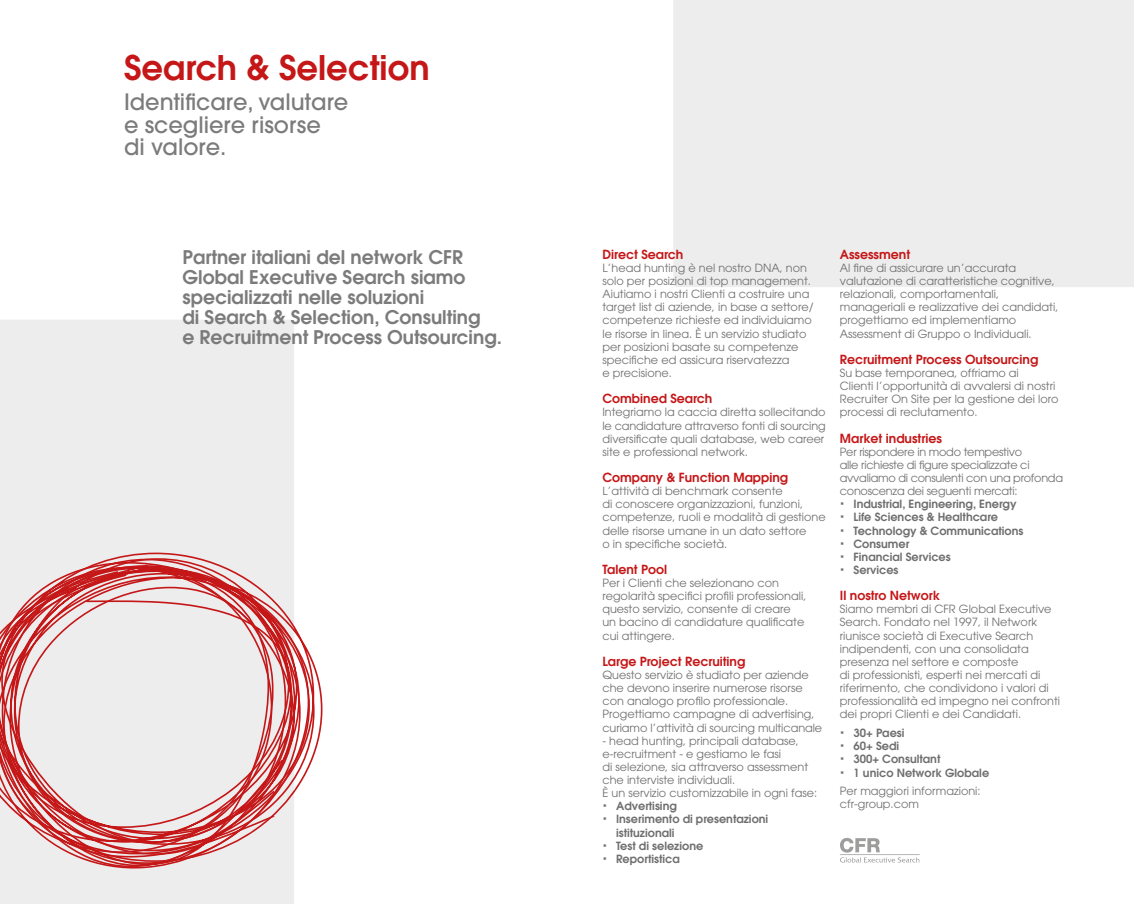
<style>
.page{position:relative;width:1134px;height:904px;background:#fff}
.page>*{position:absolute;margin:0;border:0;box-sizing:border-box;transform-origin:0 0}
.t1{font:600 33.75px "Avant Garde LT";color:#c51718}
.t2{font:500 22.5px/22.5px "Avant Garde LT";color:#7c7b7b}
.t3{font:600 18.75px/20px "Avant Garde LT";color:#7c7b7b}
.t4{font:600 12.5px "Avant Garde LT";color:#c51718}
.t5{font:11.25px/13.1px "Avant Garde LT";color:#706f6f}
.t6{font:11.25px/13.1px "Avant Garde LT";letter-spacing:-.02em;color:#706f6f}
.t7{font:600 11.25px/13.1px "Avant Garde LT";color:#706f6f}
.s1{font-size:17.5px}
.s2{font-weight:600;font-size:17.5px}
.s3{font-weight:600}
</style>
<div class="page">
<div style="left:673px;top:0;width:461px;height:287px;background:#ededed"></div>
<div style="left:0;top:320px;width:294px;height:584px;background:#ededed"></div>
<svg style="left:0;top:552px;width:322px;height:216px"></svg>
<svg style="left:0;top:564px;width:309px;height:304px;background:#e5c1c1"></svg>
<hr style="left:840px;top:854px;width:80px;height:1px;background:#9d9d9c;border-radius:50%">
<svg style="left:840px;top:837px;width:79px;height:25px"></svg>
<h1 class="t1" style="left:124px;top:46px;width:307px">Search &amp; Selection</h1>
<h2 class="t2" style="left:124px;top:91px;width:226px">Identificare, valutare e scegliere risorse<br>di valore.</h2>
<h3 class="t3" style="left:182px;top:246px;width:321px">Partner italiani del network CFR Global Executive Search siamo specializzati nelle soluzioni<br>di Search &amp; Selection, Consulting<br>e Recruitment Process Outsourcing.</h3>
<p class="t4" style="left:602px;top:246px;width:82px">Direct Search</p>
<p class="t5" style="left:602px;top:261px;width:213px">L’head hunting è nel nostro DNA, non solo per posizioni di top management.<br>Aiutiamo i nostri Clienti a costruire una target list di aziende, in base a settore/ competenze richieste ed individuiamo le risorse in linea. È un servizio studiato per posizioni basate su competenze specifiche ed assicura riservatezza<br>e precisione.</p>
<p class="t4" style="left:602px;top:390px;width:111px">Combined Search</p>
<p class="t5" style="left:602px;top:405px;width:225px;text-align:justify">Integriamo la caccia diretta sollecitando le candidature attraverso fonti di sourcing diversificate quali database, web career site e professional network.</p>
<p class="t4" style="left:602px;top:469px;width:187px">Company &amp; Function Mapping</p>
<p class="t5" style="left:602px;top:484px;width:225px">L’attività di benchmark consente<br>di conoscere organizzazioni, funzioni, competenze, ruoli e modalità di gestione delle risorse umane in un dato settore<br>o in specifiche società.</p>
<p class="t4" style="left:602px;top:561px;width:66px">Talent Pool</p>
<p class="t5" style="left:602px;top:576px;width:205px">Per i Clienti che selezionano con regolarità specifici profili professionali, questo servizio, consente di creare un bacino di candidature qualificate cui attingere.</p>
<p class="t4" style="left:602px;top:653px;width:144px">Large Project Recruiting</p>
<p class="t5" style="left:602px;top:668px;width:221px">Questo servizio è studiato per aziende che devono inserire numerose risorse con analogo profilo professionale.<br>Progettiamo campagne di advertising, curiamo l’attività di sourcing multicanale</p>
<p class="t5" style="left:602px;top:734px;width:198px">- head hunting, principali database,</p>
<p class="t5" style="left:602px;top:747px;width:180px">e-recruitment - e gestiamo le fasi</p>
<p class="t5" style="left:602px;top:760px;width:207px">di selezione, sia attraverso assessment</p>
<p class="t5" style="left:602px;top:773px;width:134px">che interviste individuali.</p>
<p class="t5" style="left:602px;top:786px;width:216px">È un servizio customizzabile in ogni fase:</p>
<p class="t7" style="left:602px;top:799px;width:76px"><span class="s1">·</span> Advertising</p>
<p class="t7" style="left:602px;top:812px;width:167px"><span class="s1">·</span> Inserimento di presentazioni</p>
<p class="t7" style="left:616px;top:825px;width:60px">istituzionali</p>
<p class="t7" style="left:602px;top:838px;width:102px"><span class="s1">·</span> Test di selezione</p>
<p class="t7" style="left:602px;top:852px;width:79px"><span class="s1">·</span> Reportistica</p>
<p class="t4" style="left:840px;top:246px;width:72px">Assessment</p>
<p class="t5" style="left:840px;top:261px;width:220px">Al fine di assicurare un’accurata valutazione di caratteristiche cognitive, relazionali, comportamentali, manageriali e realizzative dei candidati, progettiamo ed implementiamo Assessment di Gruppo o Individuali.</p>
<p class="t4" style="left:840px;top:351px;width:200px">Recruitment Process Outsourcing</p>
<p class="t5" style="left:840px;top:366px;width:220px">Su base temporanea, offriamo ai<br>Clienti l’opportunità di avvalersi di nostri Recruiter On Site per la gestione dei loro processi di reclutamento.</p>
<p class="t4" style="left:840px;top:430px;width:104px">Market industries</p>
<p class="t6" style="left:840px;top:445px;width:225px">Per rispondere in modo tempestivo<br>alle richieste di figure specializzate ci avvaliamo di consulenti con una profonda conoscenza dei seguenti mercati:<br><span class="s2">·</span> <span class="s3">Industrial, Engineering, Energy<br></span><span class="s2">·</span> <span class="s3">Life Sciences &amp; Healthcare<br></span><span class="s2">·</span> <span class="s3">Technology &amp; Communications<br></span><span class="s2">·</span> <span class="s3">Consumer<br></span><span class="s2">·</span> <span class="s3">Financial Services<br></span><span class="s2">·</span> <span class="s3">Services</span></p>
<p class="t4" style="left:840px;top:587px;width:102px">Il nostro Network</p>
<p class="t5" style="left:840px;top:602px;width:222px">Siamo membri di CFR Global Executive Search. Fondato nel 1997, il Network riunisce società di Executive Search indipendenti, con una consolidata presenza nel settore e composte<br>di professionisti, esperti nei mercati di riferimento, che condividono i valori di professionalità ed impegno nei confronti dei propri Clienti e dei Candidati.</p>
<p class="t7" style="left:840px;top:726px;width:151px"><span class="s1">·</span> 30+ Paesi<br><span class="s1">·</span> 60+ Sedi<br><span class="s1">·</span> 300+ Consultant<br><span class="s1">·</span> 1 unico Network Globale</p>
<p class="t5" style="left:840px;top:784px;width:142px">Per maggiori informazioni: cfr-group.com</p>
</div>
